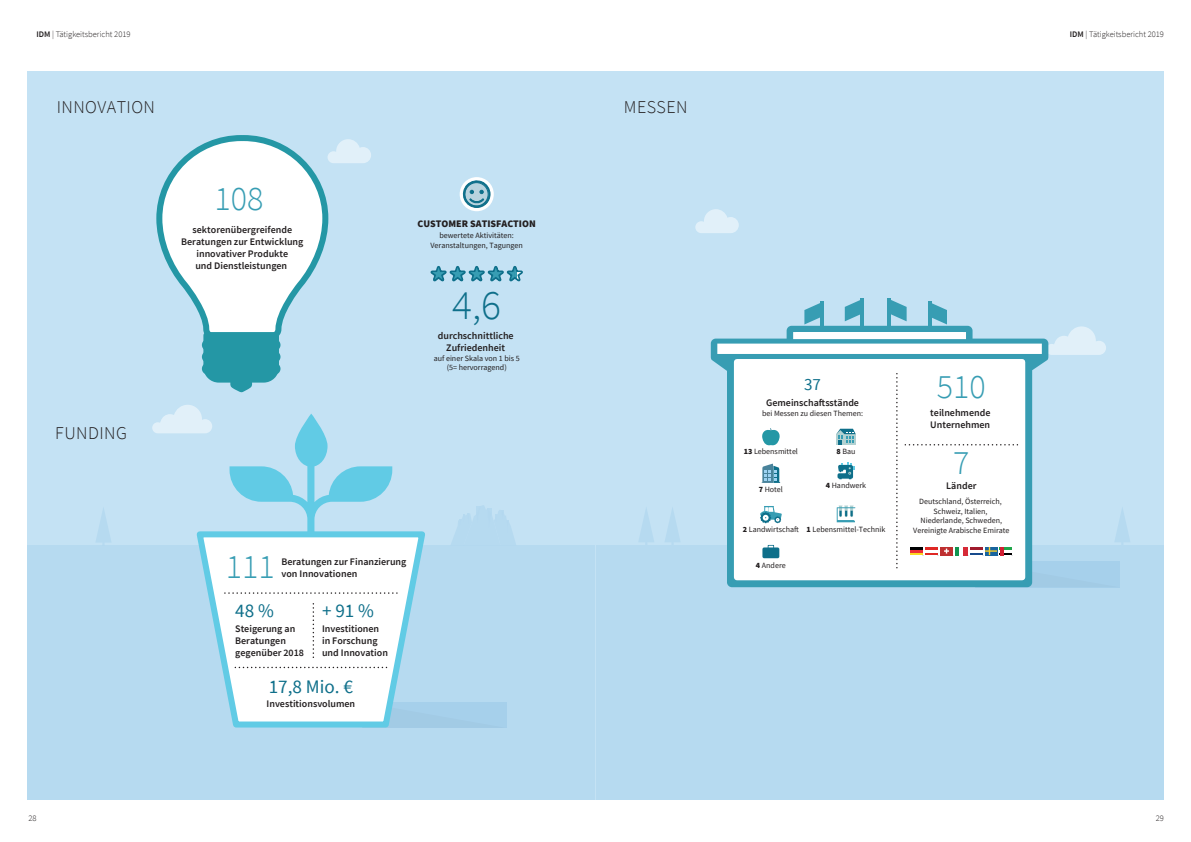
<style>
.page{position:relative;width:1191px;height:842px;background:#fff}
.page>*{position:absolute;margin:0;border:0;box-sizing:border-box;transform-origin:0 0}
.t1{font:300 41.6px "Source Sans Pro";color:#0e6f8a}
.t2{font:300 34.1px "Source Sans Pro";color:#379db3}
.t3{font:300 34px "Source Sans Pro";color:#379db3}
.t4{font:19.1px "Source Sans Pro";color:#0e6f8a}
.t5{font:300 18px "Source Sans Pro";letter-spacing:.025em;color:#231f20}
.t6{font:17px "Source Sans Pro";color:#0e6f8a}
.t7{font:600 10px/12px "Source Sans Pro";color:#231f20}
.t8{font:900 10px "Source Sans Pro";color:#231f20}
.t9{font:300 8.5px "Source Sans Pro";color:#231f20}
.t10{font:8px/9.6px "Source Sans Pro";color:#231f20;text-align:center}
.s1{font-weight:600}
.s2{font-weight:900}
</style>
<div class="page">
<div style="left:27px;top:71px;width:568px;height:728px;background:#c4e2f4"></div>
<div style="left:27px;top:545px;width:568px;height:254px;background:#b6daf0"></div>
<svg style="left:451px;top:505px;width:65px;height:40px"></svg>
<svg style="left:152px;top:405px;width:60px;height:28px"></svg>
<svg style="left:96px;top:508px;width:15px;height:37px"></svg>
<svg style="left:156px;top:135px;width:215px;height:258px"></svg>
<div style="left:202px;top:363px;width:78px;height:11px;border:6px solid #2497a5;border-radius:3px"></div>
<div style="left:202px;top:351px;width:78px;height:12px;border:6px solid #2497a5;border-radius:3px"></div>
<div style="left:202px;top:339px;width:78px;height:12px;border:6px solid #2497a5;border-radius:3px"></div>
<div style="left:429px;top:702px;width:78px;height:26px;background:#a6d0eb"></div>
<svg style="left:196px;top:531px;width:233px;height:197px"></svg>
<svg style="left:229px;top:414px;width:163px;height:123px"></svg>
<svg style="left:225px;top:592px;width:173px;height:2px"></svg>
<svg style="left:235px;top:667px;width:152px;height:1px"></svg>
<svg style="left:312px;top:604px;width:2px;height:54px"></svg>
<div style="left:460px;top:177px;width:34px;height:34px;background:#fff;border-radius:50%"></div>
<svg style="left:462px;top:180px;width:29px;height:28px"></svg>
<svg style="left:430px;top:266px;width:93px;height:16px"></svg>
<div style="left:596px;top:71px;width:567px;height:728px;background:#c4e2f4"></div>
<div style="left:596px;top:545px;width:567px;height:254px;background:#b6daf0"></div>
<svg style="left:695px;top:209px;width:44px;height:24px"></svg>
<svg style="left:665px;top:508px;width:15px;height:37px"></svg>
<svg style="left:639px;top:508px;width:15px;height:37px"></svg>
<svg style="left:1115px;top:508px;width:15px;height:37px"></svg>
<div style="left:1048px;top:562px;width:71px;height:25px;background:#a6d0eb"></div>
<svg style="left:711px;top:339px;width:337px;height:248px"></svg>
<div style="left:731px;top:357px;width:297px;height:226px;background:#fff"></div>
<svg style="left:714px;top:298px;width:392px;height:59px"></svg>
<hr style="left:928px;top:302px;width:3px;height:28px;background:#379db3">
<svg style="left:905px;top:444px;width:113px;height:1px"></svg>
<svg style="left:896px;top:374px;width:1px;height:195px"></svg>
<svg style="left:911px;top:547px;width:26px;height:8px"></svg>
<svg style="left:940px;top:547px;width:12px;height:8px"></svg>
<svg style="left:944px;top:549px;width:5px;height:4px"></svg>
<svg style="left:955px;top:547px;width:57px;height:8px"></svg>
<svg style="left:836px;top:429px;width:19px;height:16px"></svg>
<svg style="left:762px;top:428px;width:17px;height:17px"></svg>
<svg style="left:760px;top:506px;width:21px;height:17px"></svg>
<svg style="left:762px;top:545px;width:17px;height:13px"></svg>
<svg style="left:836px;top:505px;width:19px;height:17px"></svg>
<svg style="left:837px;top:462px;width:17px;height:17px"></svg>
<svg style="left:761px;top:464px;width:19px;height:19px"></svg>
<p class="t9" style="left:36px;top:29px;width:96px"><span class="s1">IDM</span> | Tätigkeitsbericht 2019</p>
<p class="t9" style="left:1069px;top:29px;width:96px"><span class="s1">IDM</span> | Tätigkeitsbericht 2019</p>
<p class="t5" style="left:57px;top:96px;width:100px">INNOVATION</p>
<p class="t2" style="left:214px;top:178px;width:50px">108</p>
<p class="t7" style="left:181px;top:224px;width:124px;text-align:center">sektorenübergreifende<br>Beratungen zur Entwicklung innovativer Produkte<br>und Dienstleistungen</p>
<p class="t5" style="left:55px;top:422px;width:73px">FUNDING</p>
<p class="t8" style="left:418px;top:216px;width:120px">CUSTOMER SATISFACTION</p>
<p class="t10" style="left:430px;top:231px;width:94px">bewertete Aktivitäten:<br>Veranstaltungen, Tagungen</p>
<p class="t1" style="left:452px;top:279px;width:50px">4,6</p>
<p class="t7" style="left:438px;top:330px;width:77px;text-align:center">durchschnittliche<br>Zufriedenheit</p>
<p class="t10" style="left:434px;top:353px;width:88px">auf einer Skala von 1 bis 5 (5= hervorragend)</p>
<p class="t2" style="left:226px;top:546px;width:50px">111</p>
<p class="t7" style="left:281px;top:555px;width:126px">Beratungen zur Finanzierung von Innovationen</p>
<p class="t4" style="left:235px;top:599px;width:40px">48 %</p>
<p class="t7" style="left:235px;top:622px;width:70px">Steigerung an<br>Beratungen gegenüber 2018</p>
<p class="t4" style="left:322px;top:599px;width:53px">+ 91 %</p>
<p class="t7" style="left:322px;top:622px;width:67px">Investitionen in Forschung und Innovation</p>
<p class="t4" style="left:269px;top:675px;width:86px">17,8 Mio. €</p>
<p class="t7" style="left:266px;top:697px;width:90px">Investitionsvolumen</p>
<p class="t5" style="left:624px;top:96px;width:65px">MESSEN</p>
<p class="t6" style="left:804px;top:373px;width:18px">37</p>
<p class="t7" style="left:766px;top:397px;width:94px">Gemeinschaftsstände</p>
<p class="t10" style="left:762px;top:408px;width:102px">bei Messen zu diesen Themen:</p>
<p class="t10" style="left:743px;top:447px;width:56px"><span class="s2">13</span> Lebensmittel</p>
<p class="t10" style="left:836px;top:447px;width:21px"><span class="s2">8</span> Bau</p>
<p class="t10" style="left:759px;top:485px;width:26px"><span class="s2">7</span> Hotel</p>
<p class="t10" style="left:826px;top:481px;width:42px"><span class="s2">4</span> Handwerk</p>
<p class="t10" style="left:743px;top:525px;width:57px"><span class="s2">2</span> Landwirtschaft</p>
<p class="t10" style="left:756px;top:561px;width:31px"><span class="s2">4</span> Andere</p>
<p class="t10" style="left:806px;top:525px;width:80px"><span class="s2">1</span> Lebensmittel-Technik</p>
<p class="t3" style="left:937px;top:366px;width:50px">510</p>
<p class="t7" style="left:930px;top:407px;width:62px">teilnehmende<br>Unternehmen</p>
<p class="t3" style="left:953px;top:442px;width:18px">7</p>
<p class="t7" style="left:946px;top:479px;width:32px">Länder</p>
<p class="t10" style="left:913px;top:496px;width:98px">Deutschland, Österreich,<br>Schweiz, Italien,<br>Niederlande, Schweden,<br>Vereinigte Arabische Emirate</p>
<p class="t9" style="left:28px;top:813px;width:10px">28</p>
<p class="t9" style="left:1155px;top:813px;width:10px">29</p>
</div>
